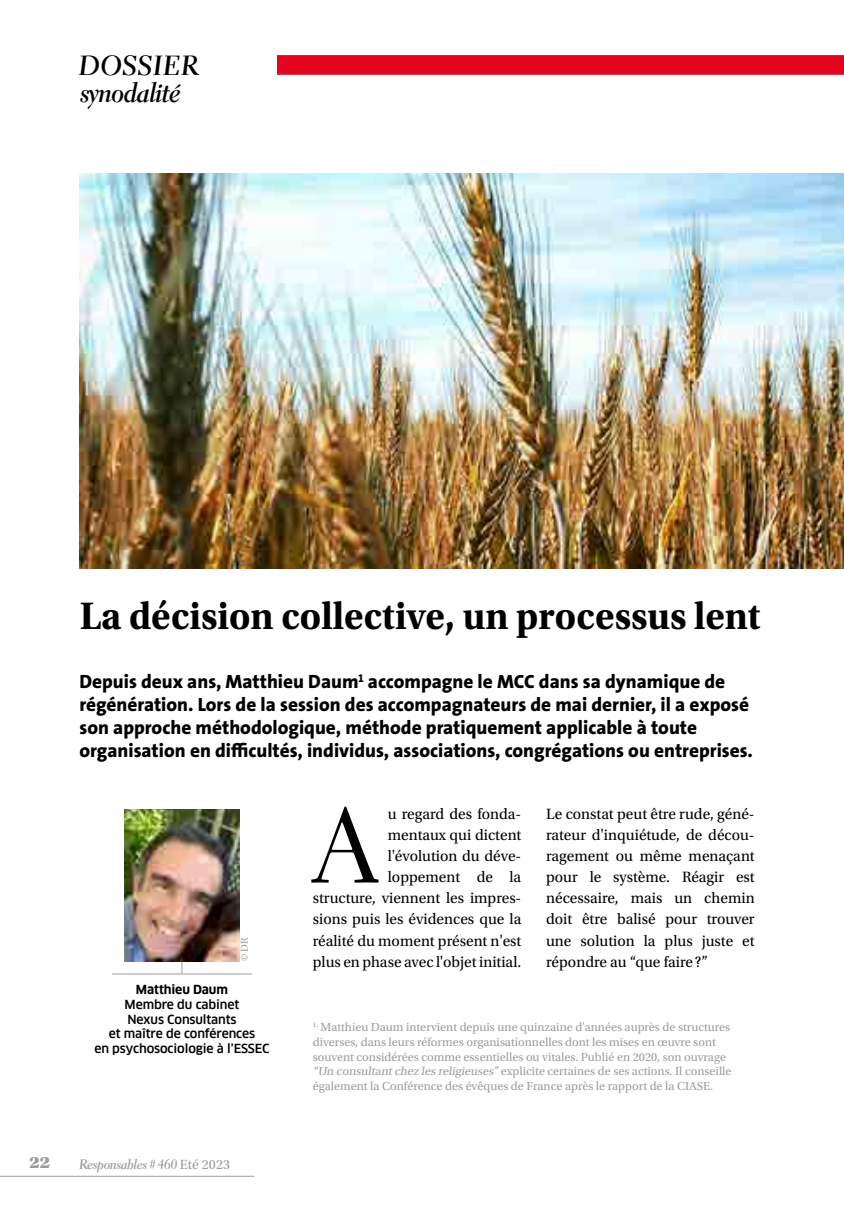
<style>
.page{position:relative;width:844px;height:1216px;background:#fff}
.page>*{position:absolute;margin:0;border:0;box-sizing:border-box;transform-origin:0 0}
.t1{font:105.52px "Electra LT Std";color:#000}
.t2{font:700 40.25px "Utopia Std";color:#000;scale:.95 1}
.t3{font:28px/26.4px "Electra LT Std Bold Cursive Dis";color:#000}
.t4{font:800 19.25px/23.1px "The Sans";color:#000}
.t5{font:17.5px "Utopia Std Black Headline";color:#9d9d9c}
.t6{font:15.75px/21px "Utopia Std";color:#000;text-align:right}
.t7{font:14px "Electra LT Std Bold Cursive Dis";color:#9d9d9c}
.t8{font:12.25px/14.7px "Utopia Std";color:#9d9d9c}
.t9{font:500 12.25px/14.7px "Clan Pro";letter-spacing:-.01em;color:#000;text-align:center}
.t10{font:700 12.25px "Clan Pro";letter-spacing:-.01em;color:#000}
.t11{font:10.5px "Utopia Std";color:#9d9d9c}
.s1{font-family:"Utopia Std"}
.s2{font-style:italic}
</style>
<div class="page">
<hr style="left:0;top:1175px;width:254px;height:1px;background:#9d9d9c">
<div style="left:277px;top:55px;width:566px;height:20px;background:#e40521"></div>
<img style="left:79px;top:174px;width:764px;height:394px">
<hr style="left:181px;top:812px;width:2px;height:162px;background:#c6c6c6">
<hr style="left:112px;top:973px;width:140px;height:1px;background:#c6c6c6">
<img style="left:124px;top:809px;width:115px;height:152px">
<h3 class="t3" style="left:79px;top:56px;width:120px">DOSSIER synodalité</h3>
<h2 class="t2" style="left:79px;top:599px;width:718px">La décision collective, un processus lent</h2>
<p class="t4" style="left:79px;top:670px;width:674px">Depuis deux ans, Matthieu Daum<sup>1</sup> accompagne le MCC dans sa dynamique de régénération. Lors de la session des accompagnateurs de mai dernier, il a exposé son approche méthodologique, méthode pratiquement applicable à toute organisation en difficultés, individus, associations, congrégations ou entreprises.</p>
<p class="t11" style="left:239px;top:961px;width:25px;rotate:-90deg">© DR</p>
<p class="t10" style="left:136px;top:984px;width:93px">Matthieu Daum</p>
<p class="t9" style="left:94px;top:997px;width:176px">Membre du cabinet<br>Nexus Consultants<br>et maître de conférences<br>en psychosociologie à l’ESSEC</p>
<p class="t5" style="left:29px;top:1155px;width:22px">22</p>
<p class="t7" style="left:79px;top:1158px;width:152px">Responsables # 460 <span class="s1">Eté 2023</span></p>
<h1 class="t1" style="left:313px;top:784px;width:66px">A</h1>
<p class="t6" style="left:313px;top:804px;width:210px">u regard des fonda-<br>mentaux qui dictent<br>l'évolution du déve&shy;loppement de la<br>structure, viennent les impres&shy;sions puis les évidences que la réalité du moment présent n'est plus en phase avec l'objet initial.</p>
<p class="t6" style="left:546px;top:804px;width:210px;text-align:justify">Le constat peut être rude, géné&shy;rateur d'inquiétude, de décou&shy;ragement ou même menaçant pour le système. Réagir est nécessaire, mais un chemin doit être balisé pour trouver une solution la plus juste et répondre au “que faire ?”</p>
<p class="t8" style="left:313px;top:1020px;width:420px"><sup>1.</sup> Matthieu Daum intervient depuis une quinzaine d'années auprès de structures diverses, dans leurs réformes organisationnelles dont les mises en œuvre sont souvent considérées comme essentielles ou vitales. Publié en 2020, son ouvrage <span class="s2">“Un consultantchez les religieuses”</span> explicite certaines de ses actions. Il conseille également la Conférence des évêques de France après le rapport de la CIASE.</p>
</div>
